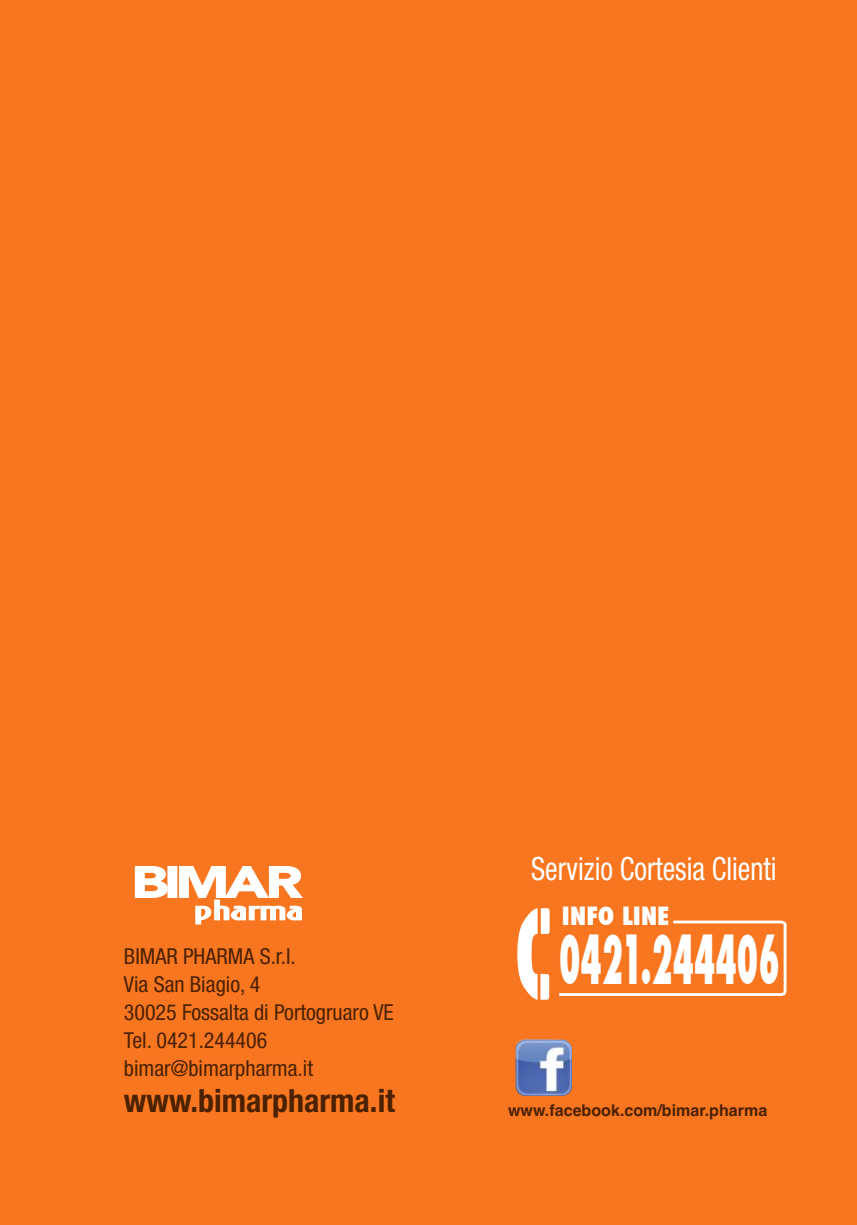
<style>
.page{position:relative;width:857px;height:1225px;background:#fff}
.page>*{position:absolute;margin:0;border:0;box-sizing:border-box;transform-origin:0 0}
.t1{font:800 condensed 65.6px "Futura";color:#fff;scale:.54 1}
.t2{font:condensed 32px "Helvetica Neue";color:#fff;scale:.88 1}
.t3{font:700 condensed 32px "Helvetica Neue";color:#4b2100}
.t4{font:800 condensed 24.4px "Futura";color:#fff;scale:1.06 1}
.t5{font:condensed 22px/28px "Helvetica Neue";color:#4b2100}
.t6{font:700 16.2px "Helvetica";color:#4b2100}
</style>
<div class="page">
<div style="left:0;top:0;width:856px;height:1225px;background:#f7761f"></div>
<svg style="left:135px;top:866px;width:32px;height:32px"></svg>
<div style="left:168px;top:866px;width:9px;height:31px;background:#fff"></div>
<div style="left:167px;top:866px;width:10px;height:32px;border:1px solid #fff"></div>
<svg style="left:178px;top:865px;width:126px;height:60px"></svg>
<svg style="left:517px;top:908px;width:32px;height:91px"></svg>
<svg style="left:556px;top:919px;width:230px;height:78px;background:#f77e2c"></svg>
<img style="left:515px;top:1039px;width:56px;height:56px">
<p class="t5" style="left:124px;top:944px;width:271px">BIMAR PHARMA S.r.l.<br>Via San Biagio, 4<br>30025 Fossalta di Portogruaro VE<br>Tel. 0421.244406 bimar@bimarpharma.it</p>
<h2 class="t3" style="left:124px;top:1089px;width:272px">www.bimarpharma.it</h2>
<h2 class="t2" style="left:531px;top:857px;width:280px">Servizio Cortesia Clienti</h2>
<p class="t4" style="left:561px;top:906px;width:103px">INFO LINE</p>
<h1 class="t1" style="left:559px;top:931px;width:410px">0421.244406</h1>
<p class="t6" style="left:508px;top:1104px;width:261px">www.facebook.com/bimar.pharma</p>
</div>
